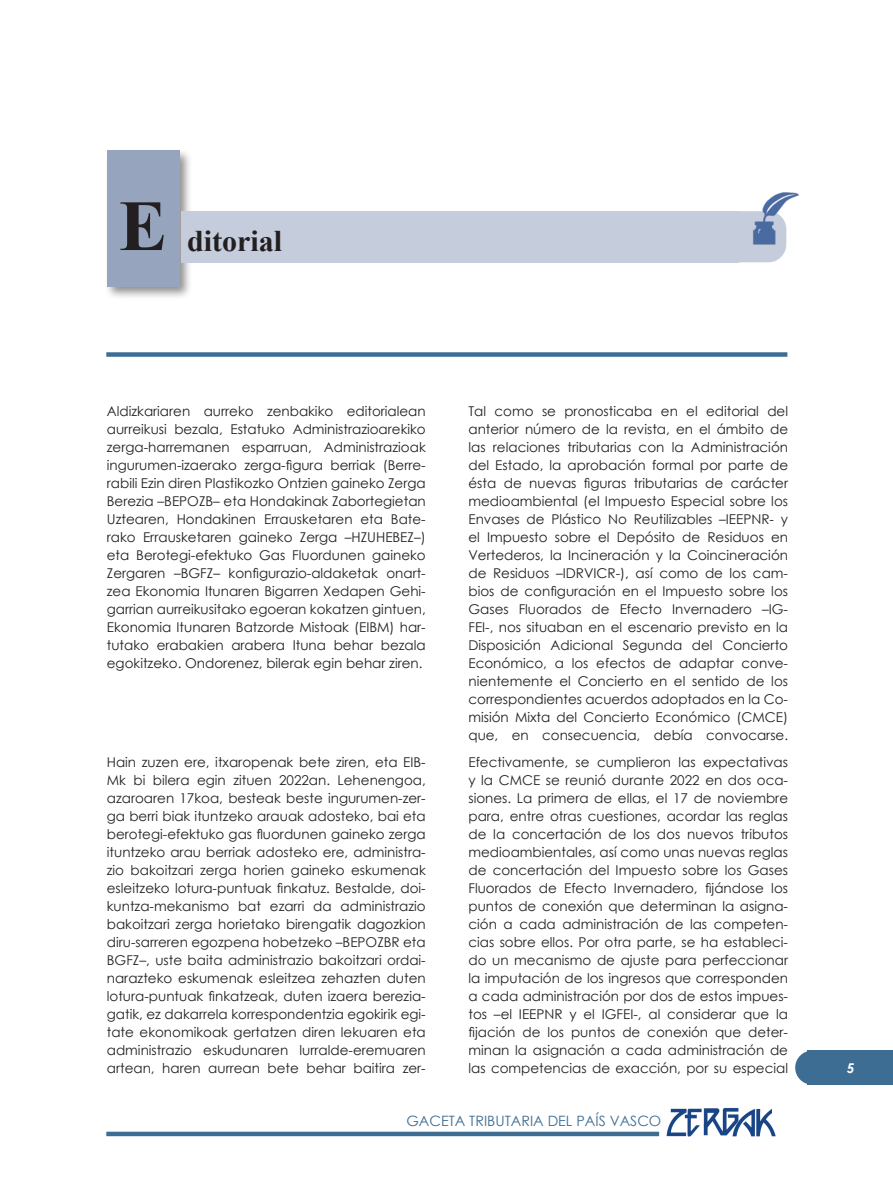
<style>
.page{position:relative;width:893px;height:1191px;background:#fff}
.page>*{position:absolute;margin:0;border:0;box-sizing:border-box;transform-origin:0 0}
.t1{font:700 72px "Times New Roman";color:#231f20}
.t2{font:700 30px "Times New Roman";color:#231f20}
.t3{font:14.25px "Century Gothic";color:#3d6d93}
.t4{font:13.5px/18px "Century Gothic";color:#231f20;text-align:justify}
.t5{font:italic 700 13.5px "Century Gothic";color:#fff}
</style>
<div class="page">
<div style="left:795px;top:1050px;width:85px;height:34px;background:#3d6d92;border-radius:17px"></div>
<div style="left:106px;top:352px;width:681px;height:5px;background:#3d6d93"></div>
<div style="left:718px;top:211px;width:68px;height:51px;background:#c5ccdb;border-radius:18px"></div>
<div style="left:105px;top:148px;width:88px;height:152px;background:#231f20;opacity:.5"></div>
<div style="left:107px;top:150px;width:72px;height:136px;background:#96a5bd"></div>
<div style="left:181px;top:211px;width:558px;height:51px;background:#c5ccdb"></div>
<img style="left:753px;top:192px;width:46px;height:59px">
<div style="left:808px;top:1050px;width:85px;height:34px;background:#3d6d92"></div>
<img style="left:666px;top:1108px;width:110px;height:29px">
<div style="left:106px;top:1131px;width:553px;height:5px;background:#3d6d93"></div>
<h1 class="t1" style="left:119px;top:174px;width:50px">E</h1>
<h2 class="t2" style="left:187px;top:219px;width:97px">ditorial</h2>
<p class="t4" style="left:107px;top:402px;width:320px">Aldizkariaren aurreko zenbakiko editorialean aurreikusi bezala, Estatuko Administrazioarekiko zerga-harremanen esparruan, Administrazioak ingurumen-izaerako zerga-figura berriak (Berre&shy;rabili Ezin diren Plastikozko Ontzien gaineko Zerga Berezia –BEPOZB– eta Hondakinak Zabortegietan Uztearen, Hondakinen Errausketaren eta Bate&shy;rako Errausketaren gaineko Zerga –HZUHEBEZ–) eta Berotegi-efektuko Gas Fluordunen gaineko Zergaren –BGFZ– konfigurazio-aldaketak onart&shy;zea Ekonomia Itunaren Bigarren Xedapen Gehi&shy;garrian aurreikusitako egoeran kokatzen gintuen, Ekonomia Itunaren Batzorde Mistoak (EIBM) har&shy;tutako erabakien arabera Ituna behar bezala egokitzeko. Ondorenez, bilerak egin behar ziren.</p>
<p class="t4" style="left:107px;top:753px;width:320px">Hain zuzen ere, itxaropenak bete ziren, eta EIB-Mk bi bilera egin zituen 2022an. Lehenengoa, azaroaren 17koa, besteak beste ingurumen-zer&shy;ga berri biak ituntzeko arauak adosteko, bai eta berotegi-efektuko gas fluordunen gaineko zerga ituntzeko arau berriak adosteko ere, administra&shy;zio bakoitzari zerga horien gaineko eskumenak esleitzeko lotura-puntuak finkatuz. Bestalde, doi&shy;kuntza-mekanismo bat ezarri da administrazio bakoitzari zerga horietako birengatik dagozkion diru-sarreren egozpena hobetzeko –BEPOZBR eta BGFZ–, uste baita administrazio bakoitzari ordai&shy;narazteko eskumenak esleitzea zehazten duten lotura-puntuak finkatzeak, duten izaera berezia&shy;gatik, ez dakarrela korrespondentzia egokirik egi&shy;tate ekonomikoak gertatzen diren lekuaren eta administrazio eskudunaren lurralde-eremuaren artean, haren aurrean bete behar baitira zer-</p>
<p class="t4" style="left:468px;top:402px;width:321px">Tal como se pronosticaba en el editorial del anterior número de la revista, en el ámbito de las relaciones tributarias con la Administración del Estado, la aprobación formal por parte de ésta de nuevas figuras tributarias de carácter medioambiental (el Impuesto Especial sobre los Envases de Plástico No Reutilizables –IEEPNR- y el Impuesto sobre el Depósito de Residuos en Vertederos, la Incineración y la Coincineración de Residuos –IDRVICR-), así como de los cam&shy;bios de configuración en el Impuesto sobre los Gases Fluorados de Efecto Invernadero –IG-FEI-, nos situaban en el escenario previsto en la Disposición Adicional Segunda del Concierto Económico, a los efectos de adaptar conve&shy;nientemente el Concierto en el sentido de los correspondientes acuerdos adoptados en la Co&shy;misión Mixta del Concierto Económico (CMCE) que, en consecuencia, debía convocarse.</p>
<p class="t4" style="left:468px;top:752px;width:321px">Efectivamente, se cumplieron las expectativas y la CMCE se reunió durante 2022 en dos oca&shy;siones. La primera de ellas, el 17 de noviembre para, entre otras cuestiones, acordar las reglas de la concertación de los dos nuevos tributos medioambientales, así como unas nuevas reglas de concertación del Impuesto sobre los Gases Fluorados de Efecto Invernadero, fijándose los puntos de conexión que determinan la asigna&shy;ción a cada administración de las competen&shy;cias sobre ellos. Por otra parte, se ha estableci&shy;do un mecanismo de ajuste para perfeccionar la imputación de los ingresos que corresponden a cada administración por dos de estos impues&shy;tos –el IEEPNR y el IGFEI-, al considerar que la fijación de los puntos de conexión que deter&shy;minan la asignación a cada administración de las competencias de exacción, por su especial</p>
<p class="t3" style="left:406px;top:1111px;width:256px">GACETA TRIBUTARIA DEL PAÍS VASCO</p>
<p class="t5" style="left:847px;top:1057px;width:9px">5</p>
</div>
